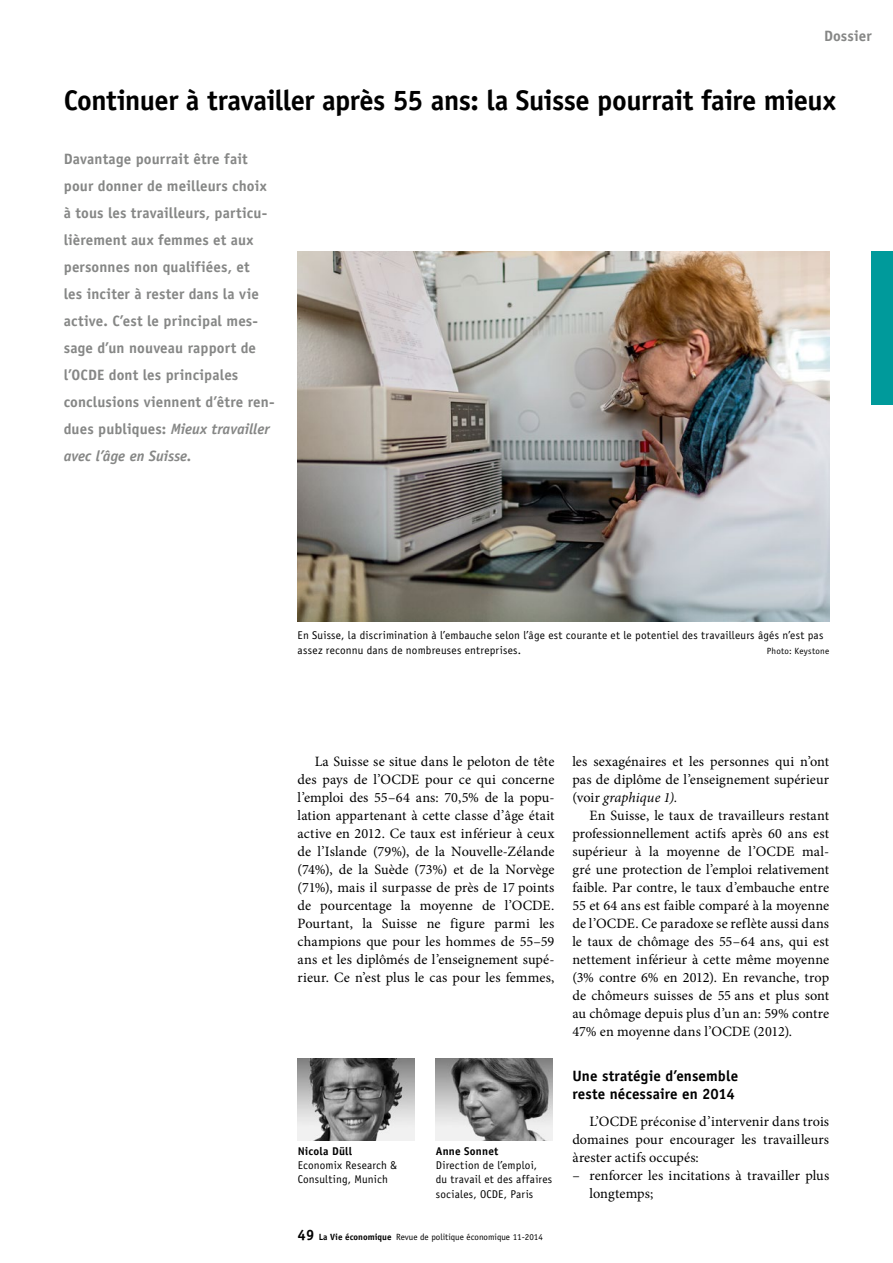
<style>
.page{position:relative;width:893px;height:1263px;background:#fff}
.page>*{position:absolute;margin:0;border:0;box-sizing:border-box;transform-origin:0 0}
.t1{font:700 28.5px "Officina Sans Std";letter-spacing:-.02em;color:#000}
.t2{font:700 15px/27px "Officina Sans Std";letter-spacing:.005em;color:#868786}
.t3{font:700 15px/18px "Officina Sans Std";letter-spacing:.005em;color:#000}
.t4{font:14.25px/18px "Minion Pro";letter-spacing:.005em;color:#000;text-align:justify}
.t5{font:11.25px/14.2px "Officina Sans Std";letter-spacing:.02em;color:#000}
.t6{font:700 11.25px "Officina Sans Std";letter-spacing:.015em;color:#000}
.t7{font:9px "Officina Sans Std";color:#000}
.t8{font:9px "Officina Sans Std";letter-spacing:.025em;color:#000}
.s1{font-style:italic}
.s2{font-weight:700;font-size:15px}
.s3{font-weight:700}
</style>
<div class="page">
<img style="left:298px;top:1058px;width:117px;height:82px">
<img style="left:436px;top:1058px;width:117px;height:82px">
<div style="left:872px;top:252px;width:21px;height:153px;background:#009a9b"></div>
<img style="left:298px;top:252px;width:531px;height:369px">
<p class="t2" style="left:824px;top:22px;width:49px">Dossier</p>
<h1 class="t1" style="left:64px;top:82px;width:774px">Continuer à travailler après 55 ans: la Suisse pourrait faire mieux</h1>
<p class="t2" style="left:64px;top:146px;width:212px">Davantage pourrait être fait pour donner de meilleurs choix à tous les travailleurs, particu&shy;lièrement aux femmes et aux personnes non qualifiées, et<br>les inciter à rester dans la vie active. C’est le principal mes&shy;sage d’un nouveau rapport de l’OCDE dont les principales conclusions viennent d’être ren&shy;dues publiques: <span class="s1">Mieux travailler avec l’âge en Suisse.</span></p>
<p class="t5" style="left:298px;top:628px;width:527px">En Suisse, la discrimination à l’embauche selon l’âge est courante et le potentiel des travailleurs âgés n’est pas assez reconnu dans de nombreuses entreprises.</p>
<p class="t8" style="left:767px;top:645px;width:64px">Photo: Keystone</p>
<p class="t4" style="left:298px;top:752px;width:258px;text-indent:17px">La Suisse se situe dans le peloton de tête des pays de l’OCDE pour ce qui concerne l’emploi des 55–64 ans: 70,5% de la popu&shy;lation appartenant à cette classe d’âge était active en 2012. Ce taux est inférieur à ceux de l’Islande (79%), de la Nouvelle-Zélande (74%), de la Suède (73%) et de la Norvège (71%), mais il surpasse de près de 17 points de pourcentage la moyenne de l’OCDE.<br>Pourtant, la Suisse ne figure parmi les champions que pour les hommes de 55–59 ans et les diplômés de l’enseignement supé&shy;rieur. Ce n’est plus le cas pour les femmes,</p>
<p class="t4" style="left:572px;top:752px;width:258px">les sexagénaires et les personnes qui n’ont pas de diplôme de l’enseignement supérieur (voir <span class="s1">graphique 1).</span></p>
<p class="t4" style="left:572px;top:806px;width:258px;text-indent:17px">En Suisse, le taux de travailleurs restant professionnellement actifs après 60 ans est supérieur à la moyenne de l’OCDE mal&shy;gré une protection de l’emploi relativement faible. Par contre, le taux d’embauche entre 55 et 64 ans est faible comparé à la moyenne de l’OCDE. Ce paradoxe se reflète aussi dans le taux de chômage des 55–64 ans, qui est nettement inférieur à cette même moyenne (3% contre 6% en 2012). En revanche, trop de chômeurs suisses de 55 ans et plus sont au chômage depuis plus d’un an: 59% contre 47% en moyenne dans l’OCDE (2012).</p>
<p class="t3" style="left:572px;top:1066px;width:167px">Une stratégie d’ensemble reste nécessaire en 2014</p>
<p class="t4" style="left:572px;top:1112px;width:258px;text-indent:17px">L’OCDE préconise d’intervenir dans trois domaines pour encourager les travailleurs àrester actifs occupés:</p>
<p class="t4" style="left:589px;top:1166px;width:241px;text-indent:-17px">– renforcer les incitations à travailler plus longtemps;</p>
<p class="t6" style="left:298px;top:1144px;width:56px">Nicola Düll</p>
<p class="t5" style="left:298px;top:1158px;width:101px">Economix Research &amp;<br>Consulting, Munich</p>
<p class="t6" style="left:436px;top:1144px;width:64px">Anne Sonnet</p>
<p class="t5" style="left:436px;top:1158px;width:118px">Direction de l’emploi,<br>du travail et des affaires sociales, OCDE, Paris</p>
<p class="t7" style="left:298px;top:1231px;width:247px"><span class="s2">49</span> <span class="s3">La Vie économique</span> Revue de politique économique 11-2014</p>
</div>
